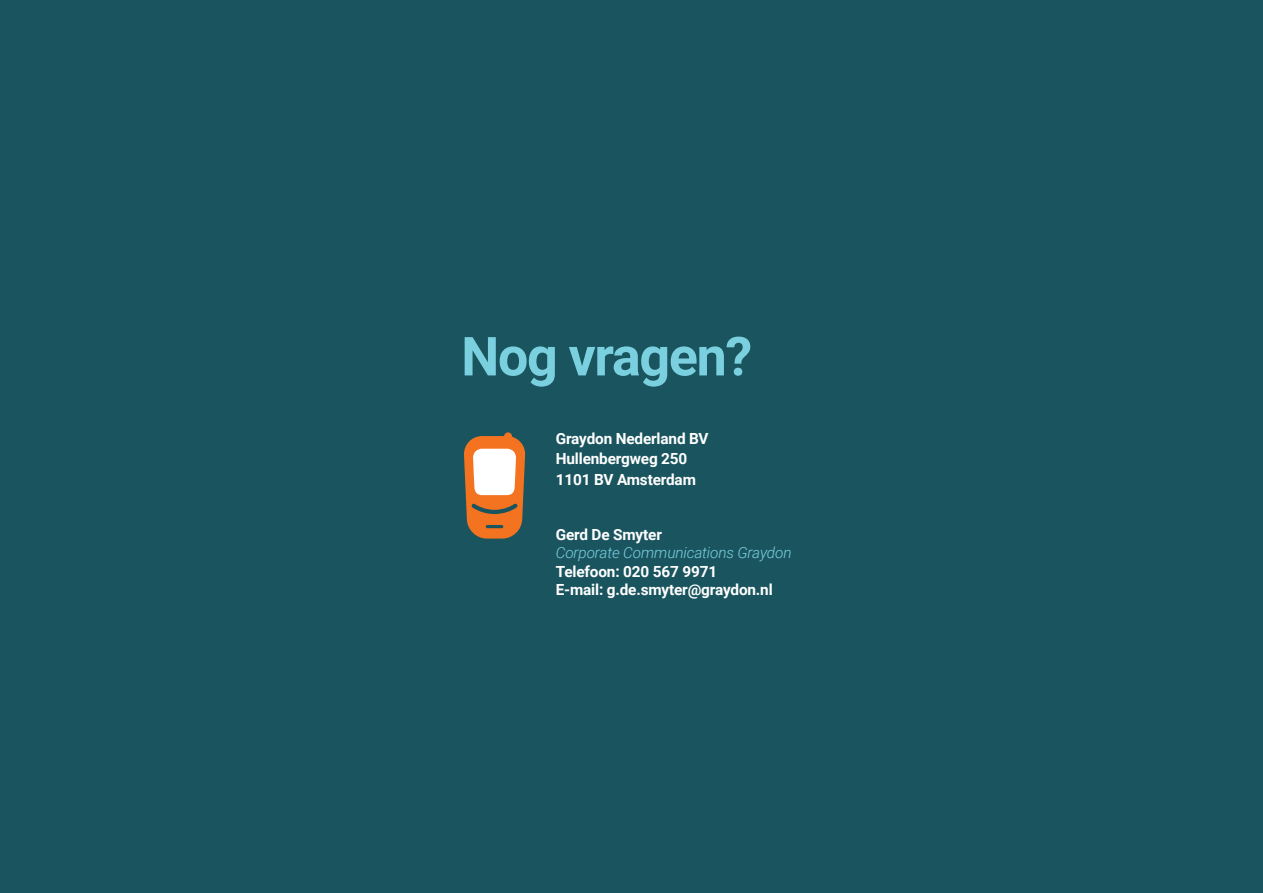
<style>
.page{position:relative;width:1263px;height:893px;background:#1a555f}
.page>*{position:absolute;margin:0;border:0;box-sizing:border-box;transform-origin:0 0}
.t1{font:700 53.85px "Roboto";letter-spacing:-.025em;color:#7bd0e0}
.t2{font:700 15.3px/20.4px "Roboto";letter-spacing:-.01em;color:#fff}
.t3{font:italic 300 15.3px "Roboto";letter-spacing:-.01em;color:#7bd0e0}
</style>
<div class="page">
<svg style="left:464px;top:432px;width:61px;height:107px"></svg>
<h1 class="t1" style="left:461px;top:319px;width:292px">Nog vragen?</h1>
<p class="t2" style="left:556px;top:428px;width:154px">Graydon Nederland BV<br>Hullenbergweg 250<br>1101 BV Amsterdam</p>
<p class="t2" style="left:556px;top:524px;width:108px">Gerd De Smyter</p>
<p class="t3" style="left:556px;top:542px;width:237px">Corporate Communications Graydon</p>
<p class="t2" style="left:556px;top:562px;width:218px;line-height:18.5px">Telefoon: 020 567 9971<br>E-mail: g.de.smyter@graydon.nl</p>
</div>
